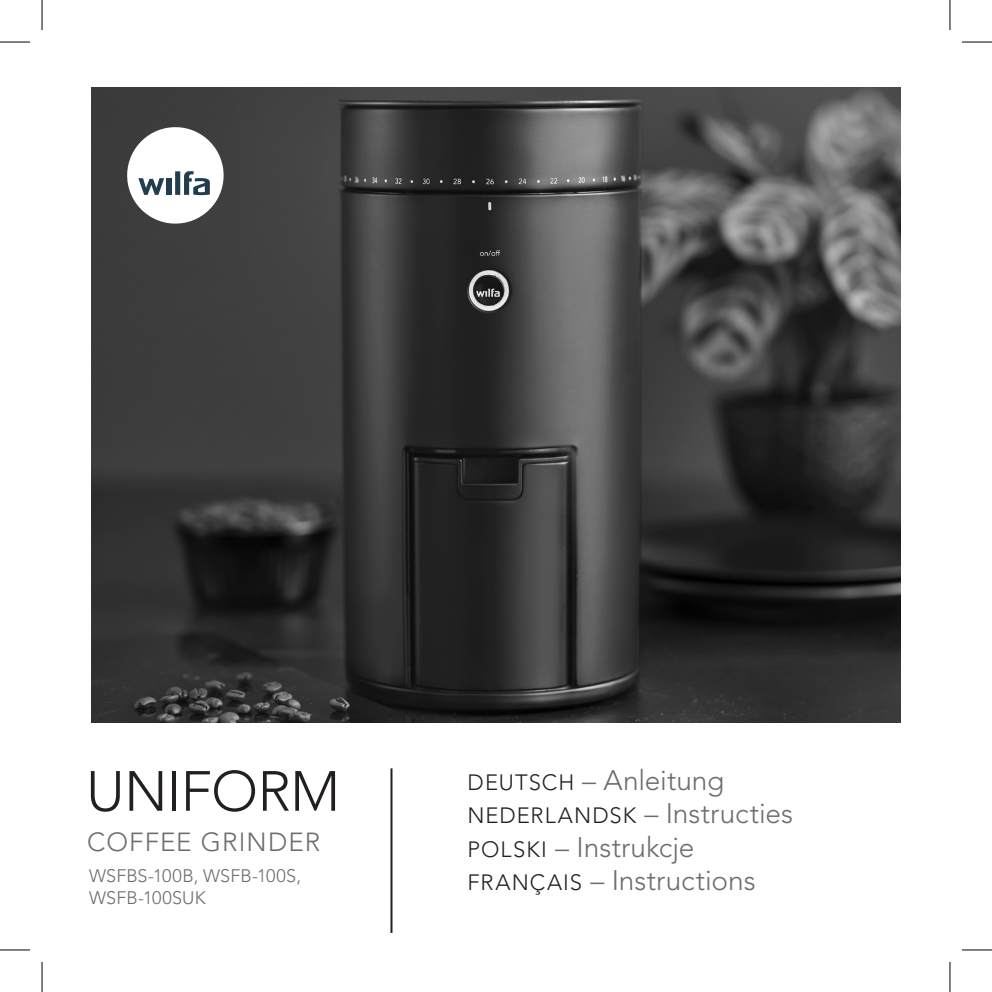
<style>
.page{position:relative;width:992px;height:992px;background:#fff}
.page>*{position:absolute;margin:0;border:0;box-sizing:border-box;transform-origin:0 0}
.t1{font:300 56px "Avenir LT Pro";letter-spacing:-.01em;color:#231f20}
.t2{font:300 28px "Avenir LT Pro";color:#6c6d70}
.t3{font:300 26px "Avenir LT Pro";letter-spacing:.035em;color:#6c6d70}
.t4{font:300 18px "Avenir LT Pro";color:#6c6d70}
.s1{font-size:22px;color:#231f20}
</style>
<div class="page">
<img style="left:91px;top:87px;width:809px;height:635px">
<hr style="left:390px;top:768px;width:2px;height:164px;background:#231f20">
<svg style="left:127px;top:127px;width:96px;height:96px"></svg>
<hr style="left:0;top:42px;width:30px;height:1px;background:#000">
<hr style="left:961px;top:42px;width:30px;height:1px;background:#000">
<hr style="left:0;top:949px;width:30px;height:1px;background:#000">
<hr style="left:961px;top:949px;width:30px;height:1px;background:#000">
<hr style="left:42px;top:0;width:1px;height:30px;background:#000">
<hr style="left:42px;top:961px;width:1px;height:30px;background:#000">
<hr style="left:949px;top:0;width:1px;height:30px;background:#000">
<hr style="left:949px;top:961px;width:1px;height:30px;background:#000">
<p class="t1" style="left:86px;top:758px;width:255px">UNIFORM</p>
<p class="t3" style="left:87px;top:826px;width:234px">COFFEE GRINDER</p>
<p class="t2" style="left:467px;top:763px;width:258px"><span class="s1">DEUTSCH</span> – Anleitung</p>
<p class="t2" style="left:467px;top:796px;width:327px"><span class="s1">NEDERLANDSK</span> – Instructies</p>
<p class="t2" style="left:467px;top:830px;width:228px"><span class="s1">POLSKI</span> – Instrukcje</p>
<p class="t4" style="left:89px;top:864px;width:213px">WSFBS-100B, WSFB-100S,</p>
<p class="t2" style="left:467px;top:863px;width:289px"><span class="s1">FRANÇAIS</span> – Instructions</p>
<p class="t4" style="left:89px;top:886px;width:118px">WSFB-100SUK</p>
</div>
